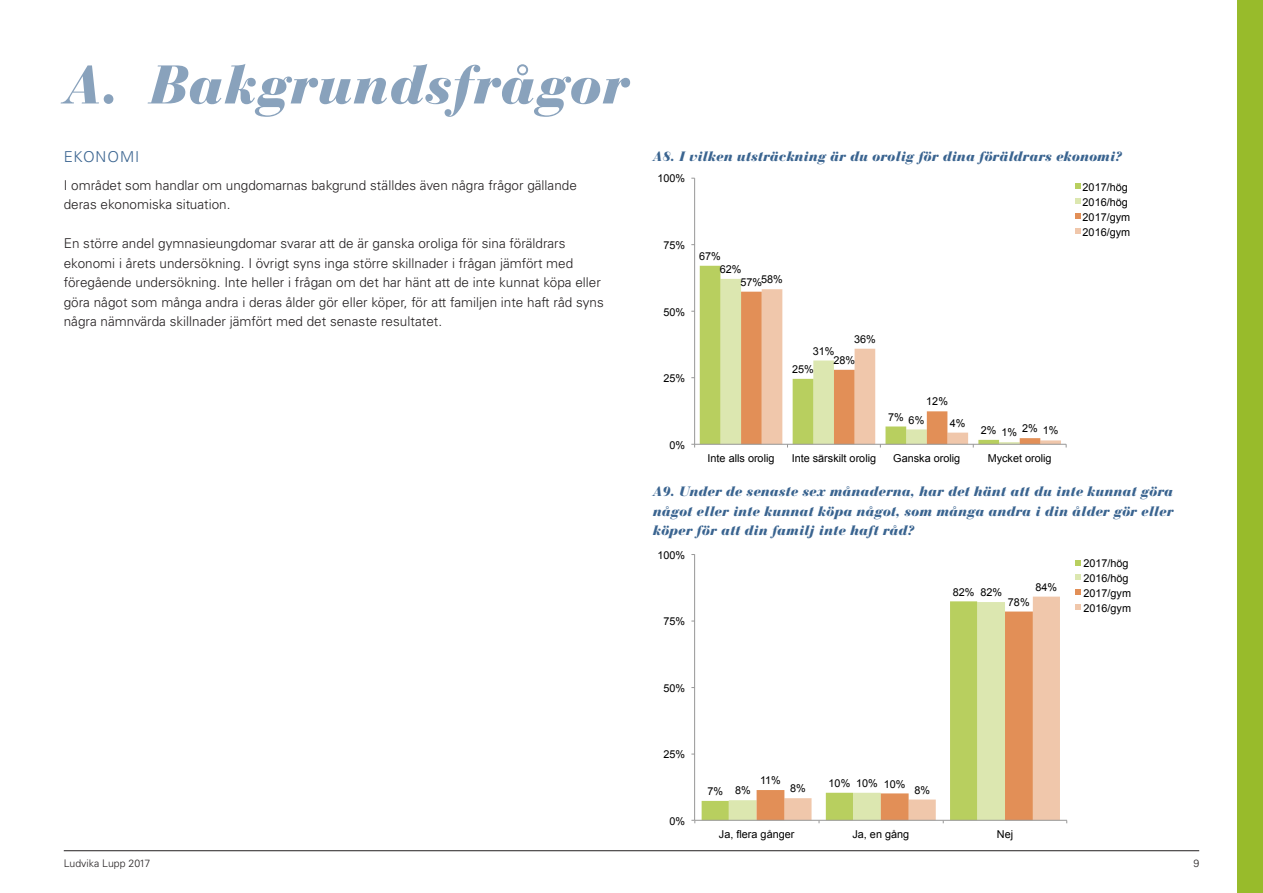
<style>
.page{position:relative;width:1263px;height:893px;background:#fff}
.page>*{position:absolute;margin:0;border:0;box-sizing:border-box;transform-origin:0 0}
.kapitelrubrik_ej_ToC{font:italic 900 54px "Bauer Bodoni Std";color:#89a2bc}
.underrubrik{font:300 15px "Univers LT Std";letter-spacing:.06em;color:#3a6490}
.brödtext{font:300 13.5px/19.5px "Univers LT Std";color:#231f20}
.figur_tabell{font:italic 900 13.5px/19.5px "Bauer Bodoni Std";color:#3a6490;text-align:justify}
.t1{font:10.8px/15px "Arial";color:#000}
.t2{font:300 10.5px "Univers LT Std";color:#231f20}
</style>
<div class="page">
<hr style="left:64px;top:850px;width:1135px;height:1px;background:#231f20">
<div style="left:1237px;top:0;width:26px;height:893px;background:#98bb2b"></div>
<div style="left:700px;top:266px;width:21px;height:178px;background:#b8cf5f"></div>
<svg style="left:720px;top:279px;width:42px;height:165px;background:#dde8b4"></svg>
<svg style="left:741px;top:292px;width:21px;height:152px;background:#e29059"></svg>
<svg style="left:762px;top:289px;width:299px;height:155px"></svg>
<hr style="left:694px;top:178px;width:1px;height:266px;background:#979797">
<hr style="left:695px;top:444px;width:371px;height:1px;background:#979797">
<svg style="left:1075px;top:184px;width:5px;height:5px"></svg>
<svg style="left:1075px;top:199px;width:5px;height:5px"></svg>
<svg style="left:1075px;top:214px;width:5px;height:5px"></svg>
<svg style="left:1075px;top:229px;width:5px;height:5px"></svg>
<svg style="left:702px;top:800px;width:27px;height:20px"></svg>
<svg style="left:729px;top:790px;width:28px;height:30px"></svg>
<svg style="left:757px;top:790px;width:27px;height:30px"></svg>
<svg style="left:784px;top:597px;width:276px;height:223px"></svg>
<hr style="left:694px;top:554px;width:1px;height:266px;background:#979797">
<hr style="left:695px;top:820px;width:372px;height:1px;background:#979797">
<svg style="left:1075px;top:560px;width:6px;height:5px"></svg>
<svg style="left:1075px;top:575px;width:6px;height:5px"></svg>
<svg style="left:1075px;top:590px;width:6px;height:5px"></svg>
<svg style="left:1075px;top:605px;width:6px;height:5px"></svg>
<p class="kapitelrubrik_ej_ToC" style="left:64px;top:52px;width:567px">A. Bakgrundsfrågor</p>
<p class="underrubrik" style="left:64px;top:147px;width:77px">EKONOMI</p>
<p class="figur_tabell" style="left:653px;top:146px;width:471px">A8. I vilken utsträckning är du orolig för dina föräldrars ekonomi?</p>
<p class="brödtext" style="left:64px;top:175px;width:515px">I området som handlar om ungdomarnas bakgrund ställdes även några frågor gällande deras ekonomiska situation.</p>
<p class="brödtext" style="left:64px;top:234px;width:541px">En större andel gymnasieungdomar svarar att de är ganska oroliga för sina föräldrars ekonomi i årets undersökning. I övrigt syns inga större skillnader i frågan jämfört med föregående undersökning. Inte heller i frågan om det har hänt att de inte kunnat köpa eller göra något som många andra i deras ålder gör eller köper, för att familjen inte haft råd syns några nämnvärda skillnader jämfört med det senaste resultatet.</p>
<p class="t1" style="left:657px;top:171px;width:29px">100%</p>
<p class="t1" style="left:1082px;top:180px;width:49px">2017/hög<br>2016/hög<br>2017/gym<br>2016/gym</p>
<p class="t1" style="left:663px;top:238px;width:23px">75%</p>
<p class="t1" style="left:699px;top:249px;width:23px">67%</p>
<p class="t1" style="left:720px;top:262px;width:23px">62%</p>
<p class="t1" style="left:761px;top:272px;width:23px">58%</p>
<p class="t1" style="left:740px;top:275px;width:23px">57%</p>
<p class="t1" style="left:663px;top:304px;width:23px">50%</p>
<p class="t1" style="left:663px;top:371px;width:23px">25%</p>
<p class="t1" style="left:669px;top:437px;width:17px">0%</p>
<p class="t1" style="left:854px;top:332px;width:23px">36%</p>
<p class="t1" style="left:813px;top:343px;width:23px">31%</p>
<p class="t1" style="left:833px;top:353px;width:23px">28%</p>
<p class="t1" style="left:792px;top:362px;width:23px">25%</p>
<p class="t1" style="left:926px;top:394px;width:23px">12%</p>
<p class="t1" style="left:888px;top:409px;width:17px">7%</p>
<p class="t1" style="left:909px;top:412px;width:17px">6%</p>
<p class="t1" style="left:950px;top:415px;width:17px">4%</p>
<p class="t1" style="left:1022px;top:421px;width:17px">2%</p>
<p class="t1" style="left:981px;top:423px;width:17px">2%</p>
<p class="t1" style="left:1043px;top:423px;width:17px">1%</p>
<p class="t1" style="left:1001px;top:425px;width:17px">1%</p>
<p class="t1" style="left:707px;top:450px;width:69px">Inte alls orolig</p>
<p class="t1" style="left:792px;top:450px;width:86px">Inte särskilt orolig</p>
<p class="t1" style="left:893px;top:450px;width:69px">Ganska orolig</p>
<p class="t1" style="left:988px;top:450px;width:65px">Mycket orolig</p>
<p class="figur_tabell" style="left:653px;top:482px;width:522px">A9. Under de senaste sex månaderna, har det hänt att du inte kunnat göra något eller inte kunnat köpa något, som många andra i din ålder gör eller köper för att din familj inte haft råd?</p>
<p class="t1" style="left:657px;top:547px;width:29px">100%</p>
<p class="t1" style="left:663px;top:614px;width:23px">75%</p>
<p class="t1" style="left:663px;top:680px;width:23px">50%</p>
<p class="t1" style="left:663px;top:747px;width:23px">25%</p>
<p class="t1" style="left:670px;top:813px;width:17px">0%</p>
<p class="t1" style="left:1035px;top:580px;width:23px">84%</p>
<p class="t1" style="left:953px;top:584px;width:23px">82%</p>
<p class="t1" style="left:980px;top:585px;width:23px">82%</p>
<p class="t1" style="left:1008px;top:594px;width:23px">78%</p>
<p class="t1" style="left:707px;top:784px;width:17px">7%</p>
<p class="t1" style="left:735px;top:783px;width:17px">8%</p>
<p class="t1" style="left:760px;top:773px;width:22px">11%</p>
<p class="t1" style="left:884px;top:776px;width:23px">10%</p>
<p class="t1" style="left:856px;top:775px;width:23px">10%</p>
<p class="t1" style="left:828px;top:775px;width:23px">10%</p>
<p class="t1" style="left:790px;top:781px;width:17px">8%</p>
<p class="t1" style="left:914px;top:782px;width:17px">8%</p>
<p class="t1" style="left:719px;top:826px;width:77px">Ja, flera gånger</p>
<p class="t1" style="left:852px;top:826px;width:58px">Ja, en gång</p>
<p class="t1" style="left:997px;top:826px;width:18px">Nej</p>
<p class="t1" style="left:1083px;top:556px;width:49px">2017/hög<br>2016/hög<br>2017/gym<br>2016/gym</p>
<p class="t2" style="left:64px;top:857px;width:88px">Ludvika Lupp 2017</p>
<p class="t2" style="left:1193px;top:857px;width:7px">9</p>
</div>
